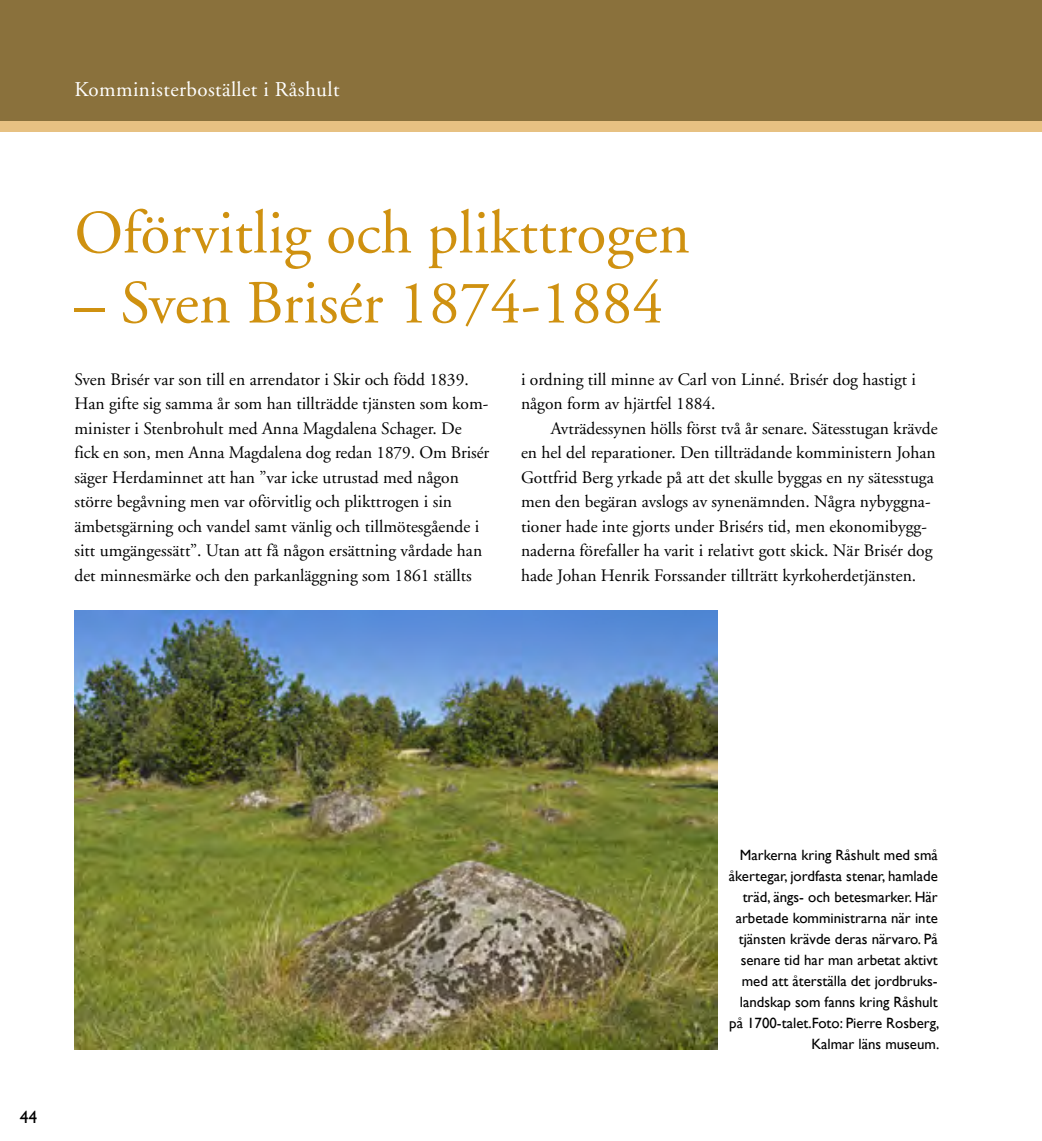
<style>
.page{position:relative;width:1042px;height:1141px;background:#fff}
.page>*{position:absolute;margin:0;border:0;box-sizing:border-box;transform-origin:0 0}
.t1{font:61.25px "Adobe Garamond";color:#cf9110}
.t2{font:21px "Adobe Garamond";letter-spacing:.02em;color:#fff}
.t3{font:17.5px/24.5px "Adobe Garamond";color:#000}
.t4{font:17.5px "Gill Sans";color:#000}
.t5{font:14.88px/21px "Gill Sans";color:#000;text-align:right}
</style>
<div class="page">
<img style="left:74px;top:611px;width:643px;height:438px">
<div style="left:0;top:121px;width:1042px;height:11px;background:#e7c182"></div>
<div style="left:0;top:0;width:1042px;height:121px;background:#8a713c"></div>
<p class="t2" style="left:74px;top:78px;width:267px">Komministerbostället i Råshult</p>
<h1 class="t1" style="left:74px;top:200px;width:617px">Oförvitlig och plikttrogen</h1>
<h1 class="t1" style="left:74px;top:270px;width:590px">– Sven Brisér 1874-1884</h1>
<p class="t3" style="left:74px;top:367px;width:416px">Sven Brisér var son till en arrendator i Skir och född 1839.<br>Han gifte sig samma år som han tillträdde tjänsten som kom&shy;minister i Stenbrohult med Anna Magdalena Schager. De fick en son, men Anna Magdalena dog redan 1879. Om Brisér säger Herdaminnet att han ”var icke utrustad med någon större begåvning men var oförvitlig och plikttrogen i sin ämbetsgärning och vandel samt vänlig och tillmötesgående i sitt umgängessätt”. Utan att få någon ersättning vårdade han det minnesmärke och den parkanläggning som 1861 ställts</p>
<p class="t3" style="left:521px;top:367px;width:396px">i ordning till minne av Carl von Linné. Brisér dog hastigt i någon form av hjärtfel 1884.</p>
<p class="t3" style="left:521px;top:416px;width:418px;text-indent:30px">Avträdessynen hölls först två år senare. Sätesstugan krävde en hel del reparationer. Den tillträdande komministern Johan Gottfrid Berg yrkade på att det skulle byggas en ny sätesstuga men den begäran avslogs av synenämnden. Några nybyggna&shy;tioner hade inte gjorts under Brisérs tid, men ekonomibygg&shy;naderna förefaller ha varit i relativt gott skick. När Brisér dog hade Johan Henrik Forssander tillträtt kyrkoherdetjänsten.</p>
<p class="t4" style="left:20px;top:1107px;width:19px">44</p>
<p class="t5" style="left:729px;top:845px;width:212px">Markerna kring Råshult med små åkertegar, jordfasta stenar, hamlade träd, ängs- och betesmarker. Här arbetade komministrarna när inte tjänsten krävde deras närvaro. På senare tid har man arbetat aktivt med att återställa det jordbruks&shy;landskap som fanns kring Råshult på 1700-talet.Foto: Pierre Rosberg,<br>Kalmar läns museum.</p>
</div>
